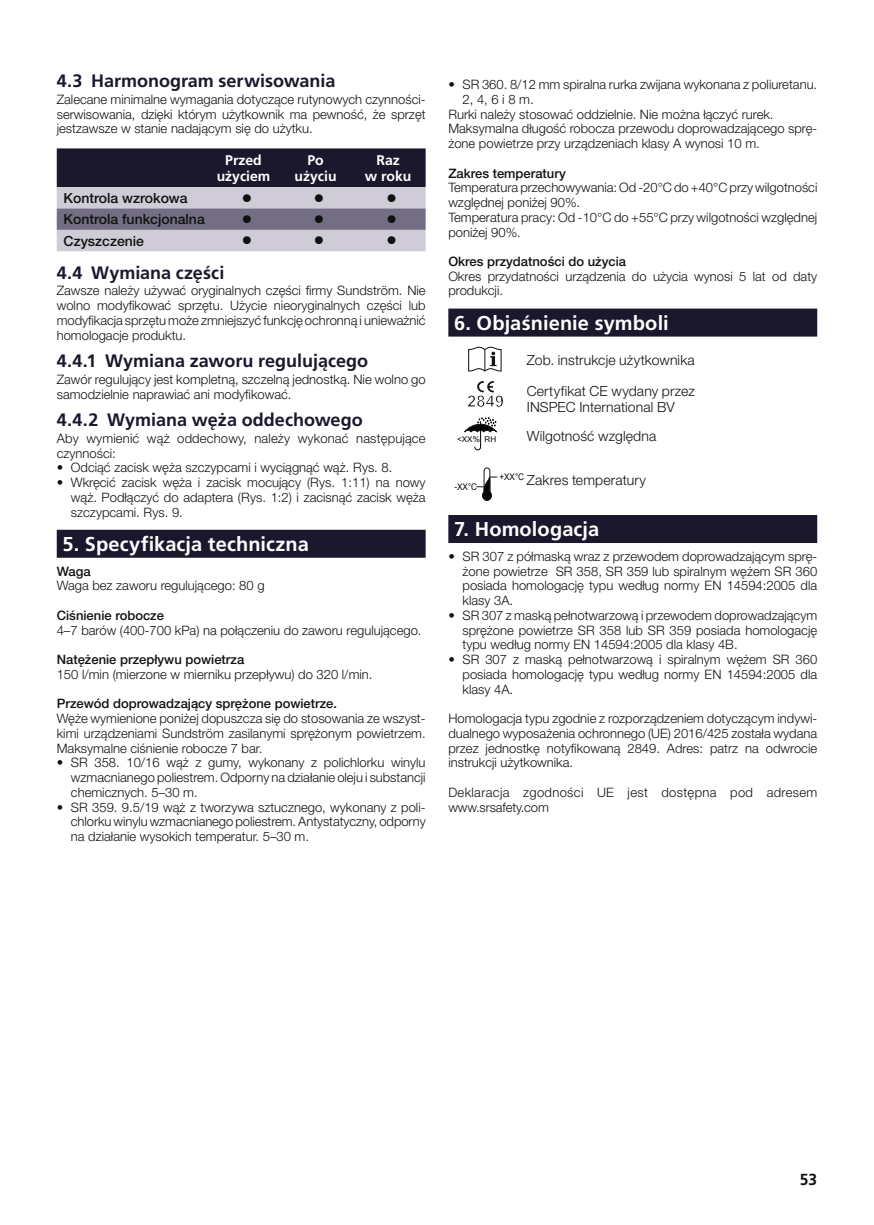
<style>
.page{position:relative;width:874px;height:1225px;background:#fff}
.page>*{position:absolute;margin:0;border:0;box-sizing:border-box;transform-origin:0 0}
.t1{font:500 22px "Helvetica Neue LT Pro";color:#11110f}
.t2{font:700 20px "Frutiger LT Pro";letter-spacing:.005em;color:#fff}
.t3{font:700 18px "Frutiger LT Pro";color:#1b182d}
.t4{font:700 16px "Frutiger LT Pro";color:#11110f}
.t5{font:300 14px/30.8px "Helvetica Neue LT Pro";letter-spacing:.01em;color:#11110f}
.t6{font:500 14px "Helvetica Neue LT Pro";color:#11110f}
.t7{font:700 14px/16.8px "Frutiger LT Pro";color:#fff;text-align:center}
.t8{font:300 13px/14.8px "Helvetica Neue LT Pro";color:#11110f;text-align:justify}
.t9{font:500 13px "Helvetica Neue LT Pro";color:#11110f}
.t10{font:300 13px/14.8px "Helvetica Neue LT Pro";letter-spacing:.025em;color:#11110f}
.t11{font:9.2px "Arial";color:#060504;scale:.89 1}
.t12{font:8px "Arial";color:#060504}
</style>
<div class="page">
<div style="left:57px;top:530px;width:368px;height:28px;background:#1b182d"></div>
<svg style="left:57px;top:148px;width:368px;height:103px;background:#787586"></svg>
<div style="left:448px;top:308px;width:368px;height:28px;background:#1b182d"></div>
<div style="left:448px;top:515px;width:368px;height:28px;background:#1b182d"></div>
<svg style="left:468px;top:347px;width:33px;height:24px"></svg>
<svg style="left:467px;top:381px;width:36px;height:26px"></svg>
<svg style="left:464px;top:417px;width:32px;height:34px"></svg>
<svg style="left:476px;top:467px;width:21px;height:34px"></svg>
<h3 class="t3" style="left:57px;top:70px;width:280px">4.3 Harmonogram serwisowania</h3>
<p class="t8" style="left:57px;top:91px;width:370px">Zalecane minimalne wymagania dotyczące rutynowych czynności&shy;serwisowania, dzięki którym użytkownik ma pewność, że sprzęt jestzawsze w stanie nadającym się do użytku.</p>
<p class="t7" style="left:216px;top:151px;width:55px">Przed użyciem</p>
<p class="t7" style="left:294px;top:151px;width:43px">Po użyciu</p>
<p class="t7" style="left:365px;top:151px;width:48px">Raz<br>w roku</p>
<p class="t6" style="left:64px;top:189px;width:125px">Kontrola wzrokowa</p>
<h1 class="t1" style="left:241px;top:185px;width:12px">•</h1>
<h1 class="t1" style="left:313px;top:185px;width:12px">•</h1>
<h1 class="t1" style="left:386px;top:185px;width:12px">•</h1>
<p class="t6" style="left:63px;top:211px;width:143px">Kontrola funkcjonalna</p>
<h1 class="t1" style="left:241px;top:206px;width:12px">•</h1>
<h1 class="t1" style="left:313px;top:206px;width:12px">•</h1>
<h1 class="t1" style="left:386px;top:206px;width:12px">•</h1>
<p class="t6" style="left:63px;top:232px;width:82px">Czyszczenie</p>
<h1 class="t1" style="left:241px;top:227px;width:12px">•</h1>
<h1 class="t1" style="left:313px;top:227px;width:12px">•</h1>
<h1 class="t1" style="left:386px;top:227px;width:12px">•</h1>
<h3 class="t3" style="left:57px;top:262px;width:169px">4.4 Wymiana części</h3>
<p class="t8" style="left:57px;top:283px;width:370px">Zawsze należy używać oryginalnych części firmy Sundström. Nie wolno modyfikować sprzętu. Użycie nieoryginalnych części lub modyfikacja sprzętu może zmniejszyć funkcję ochronną i unieważnić homologacje produktu.</p>
<h3 class="t3" style="left:57px;top:350px;width:313px">4.4.1 Wymiana zaworu regulującego</h3>
<p class="t8" style="left:57px;top:372px;width:370px">Zawór regulujący jest kompletną, szczelną jednostką. Nie wolno go samodzielnie naprawiać ani modyfikować.</p>
<h3 class="t3" style="left:57px;top:409px;width:307px">4.4.2 Wymiana węża oddechowego</h3>
<p class="t8" style="left:57px;top:430px;width:370px">Aby wymienić wąż oddechowy, należy wykonać następujące czynności:</p>
<p class="t8" style="left:57px;top:460px;width:337px">• Odciąć zacisk węża szczypcami i wyciągnąć wąż. Rys. 8.</p>
<p class="t8" style="left:71px;top:475px;width:356px;text-indent:-14px">• Wkręcić zacisk węża i zacisk mocujący (Rys. 1:11) na nowy wąż. Podłączyć do adaptera (Rys. 1:2) i zacisnąć zacisk węża szczypcami. Rys. 9.</p>
<h2 class="t2" style="left:62px;top:532px;width:248px">5. Specyfikacja techniczna</h2>
<p class="t9" style="left:57px;top:563px;width:35px">Waga</p>
<p class="t8" style="left:57px;top:578px;width:209px">Waga bez zaworu regulującego: 80 g</p>
<p class="t9" style="left:57px;top:607px;width:109px">Ciśnienie robocze</p>
<p class="t8" style="left:57px;top:622px;width:366px">4–7 barów (400-700 kPa) na połączeniu do zaworu regulującego.</p>
<p class="t9" style="left:57px;top:652px;width:189px">Natężenie przepływu powietrza</p>
<p class="t8" style="left:57px;top:666px;width:317px">150 l/min (mierzone w mierniku przepływu) do 320 l/min.</p>
<p class="t9" style="left:57px;top:696px;width:282px">Przewód doprowadzający sprężone powietrze.</p>
<p class="t8" style="left:57px;top:711px;width:370px">Węże wymienione poniżej dopuszcza się do stosowania ze wszyst&shy;kimi urządzeniami Sundström zasilanymi sprężonym powietrzem.<br>Maksymalne ciśnienie robocze 7 bar.</p>
<p class="t8" style="left:71px;top:755px;width:356px;text-indent:-14px">• SR 358. 10/16 wąż z gumy, wykonany z polichlorku winylu wzmacnianego poliestrem. Odporny na działanie oleju i substancji chemicznych. 5–30 m.</p>
<p class="t8" style="left:71px;top:799px;width:356px;text-indent:-14px">• SR 359. 9.5/19 wąż z tworzywa sztucznego, wykonany z poli&shy;chlorku winylu wzmacnianego poliestrem. Antystatyczny, odporny na działanie wysokich temperatur. 5–30 m.</p>
<p class="t8" style="left:448px;top:77px;width:370px">• SR 360. 8/12 mm spiralna rurka zwijana wykonana z poliuretanu.</p>
<p class="t8" style="left:462px;top:91px;width:73px">2, 4, 6 i 8 m.</p>
<p class="t8" style="left:448px;top:106px;width:326px">Rurki należy stosować oddzielnie. Nie można łączyć rurek.</p>
<p class="t8" style="left:448px;top:121px;width:370px">Maksymalna długość robocza przewodu doprowadzającego sprę-</p>
<p class="t8" style="left:448px;top:136px;width:313px">żone powietrze przy urządzeniach klasy A wynosi 10 m.</p>
<p class="t9" style="left:448px;top:165px;width:119px">Zakres temperatury</p>
<p class="t8" style="left:448px;top:180px;width:370px;text-align:left">Temperatura przechowywania: Od -20°C do +40°C przy wilgotności względnej poniżej 90%.<br>Temperatura pracy: Od -10°C do +55°C przy wilgotności względnej poniżej 90%.</p>
<p class="t9" style="left:448px;top:254px;width:179px">Okres przydatności do użycia</p>
<p class="t8" style="left:448px;top:268px;width:370px">Okres przydatności urządzenia do użycia wynosi 5 lat od daty produkcji.</p>
<h2 class="t2" style="left:454px;top:311px;width:216px">6. Objaśnienie symboli</h2>
<p class="t5" style="left:526px;top:345px;width:170px">Zob. instrukcje użytkownika<br>Certyfikat CE wydany przez</p>
<p class="t5" style="left:526px;top:391px;width:149px">INSPEC International BV</p>
<p class="t12" style="left:457px;top:434px;width:41px">&lt;XX% RH</p>
<p class="t5" style="left:526px;top:420px;width:131px">Wilgotność względna</p>
<p class="t11" style="left:499px;top:471px;width:29px">+XX°C</p>
<p class="t11" style="left:454px;top:481px;width:27px">-XX°C</p>
<p class="t5" style="left:526px;top:464px;width:121px">Zakres temperatury</p>
<h2 class="t2" style="left:454px;top:517px;width:147px">7. Homologacja</h2>
<p class="t8" style="left:462px;top:548px;width:356px;text-indent:-14px">• SR 307 z półmaską wraz z przewodem doprowadzającym sprę&shy;żone powietrze SR 358, SR 359 lub spiralnym wężem SR 360 posiada homologację typu według normy EN 14594:2005 dla klasy 3A.</p>
<p class="t8" style="left:462px;top:607px;width:356px;text-indent:-14px">• SR 307 z maską pełnotwarzową i przewodem doprowadzającym sprężone powietrze SR 358 lub SR 359 posiada homologację typu według normy EN 14594:2005 dla klasy 4B.</p>
<p class="t8" style="left:462px;top:652px;width:356px;text-indent:-14px">• SR 307 z maską pełnotwarzową i spiralnym wężem SR 360 posiada homologację typu według normy EN 14594:2005 dla klasy 4A.</p>
<p class="t8" style="left:448px;top:711px;width:370px">Homologacja typu zgodnie z rozporządzeniem dotyczącym indywi&shy;dualnego wyposażenia ochronnego (UE) 2016/425 została wydana przez jednostkę notyfikowaną 2849. Adres: patrz na odwrocie instrukcji użytkownika.</p>
<p class="t10" style="left:448px;top:784px;width:370px">Deklaracja zgodności UE jest dostępna pod adresem www.srsafety.com</p>
<p class="t4" style="left:799px;top:1169px;width:19px">53</p>
</div>
